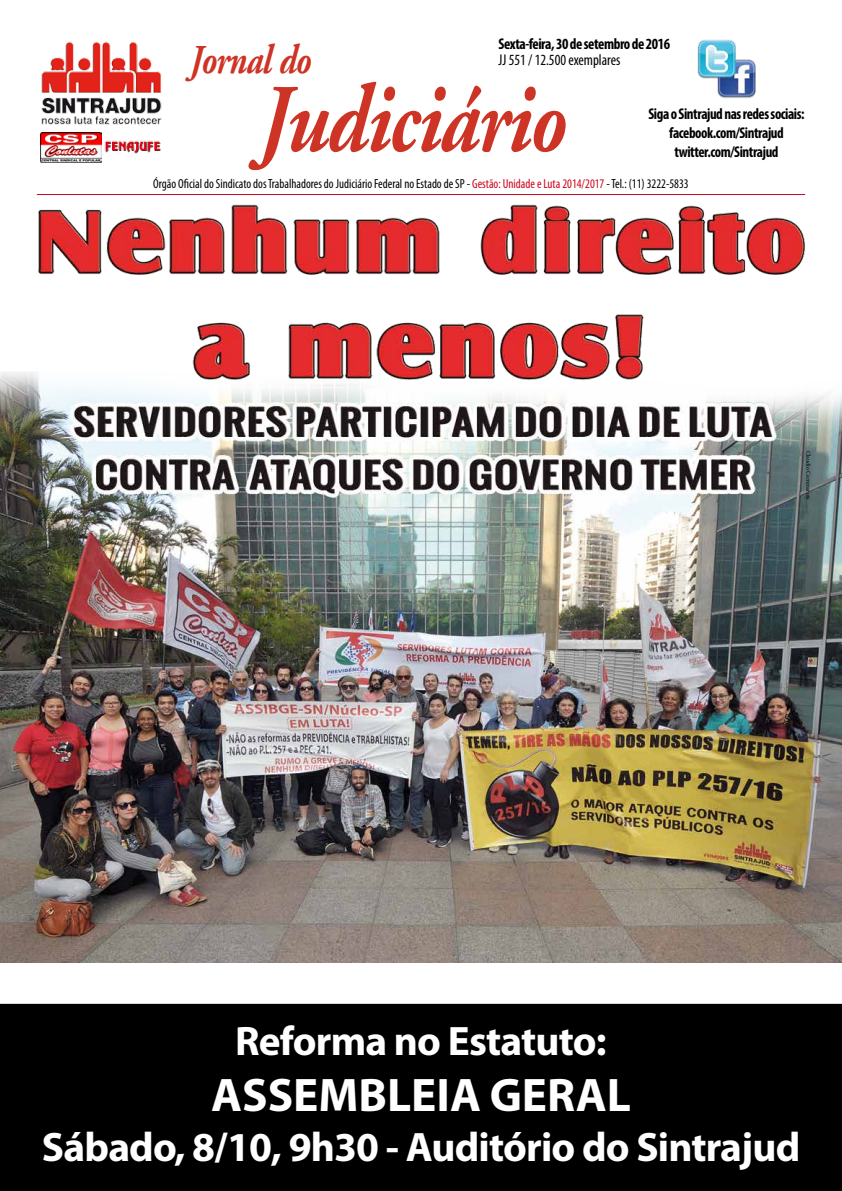
<style>
.page{position:relative;width:842px;height:1191px;background:#fff}
.page>*{position:absolute;margin:0;border:0;box-sizing:border-box;transform-origin:0 0}
.t1{font:italic 700 96.4px "Adobe Garamond";letter-spacing:-.02em;color:#ce3425;scale:.81 1}
.t2{font:700 47.3px "Myriad Pro";color:#fff}
.t3{font:700 41.3px "Myriad Pro";letter-spacing:-.02em;color:#fff}
.t4{font:italic 700 41.1px "Adobe Garamond";letter-spacing:-.02em;color:#ce3425;scale:.81 1}
.t5{font:700 condensed 15.6px/18.7px "Myriad Pro";letter-spacing:-.03em;color:#000;text-align:center;scale:.95 1}
.t6{font:700 condensed 15.6px "Myriad Pro";letter-spacing:-.03em;color:#000;scale:.96 1}
.t7{font:condensed 15.6px "Myriad Pro";color:#000;scale:.95 1}
.t8{font:condensed 13.2px "Myriad Pro";color:#000;scale:.95 1}
.t9{font:6px "Minion Pro";color:#000}
.s1{color:#cd071e}
</style>
<div class="page">
<img style="left:697px;top:39px;width:59px;height:59px">
<img style="left:40px;top:133px;width:61px;height:29px">
<img style="left:41px;top:41px;width:121px;height:84px">
<img style="left:104px;top:141px;width:57px;height:13px">
<div style="left:0;top:1003px;width:842px;height:188px;background:#000"></div>
<img style="left:0;top:194px;width:842px;height:768px">
<p class="t6" style="left:498px;top:34px;width:180px">Sexta-feira, 30 de setembro de 2016</p>
<p class="t7" style="left:498px;top:50px;width:130px">JJ 551 / 12.500 exemplares</p>
<h3 class="t4" style="left:190px;top:37px;width:152px">Jornal do</h3>
<h1 class="t1" style="left:259px;top:67px;width:381px">Judiciário</h1>
<p class="t8" style="left:153px;top:175px;width:565px">Órgão Oficial do Sindicato dos Trabalhadores do Judiciário Federal no Estado de SP - <span class="s1">Gestão: Unidade e Luta 2014/2017</span> - Tel.: (11) 3222-5833</p>
<p class="t5" style="left:648px;top:104px;width:166px">Siga o Sintrajud nas redes sociais: facebook.com/Sintrajud twitter.com/Sintrajud</p>
<p class="t9" style="left:812px;top:451px;width:51px;rotate:90deg">Claudio Cammarota</p>
<h3 class="t3" style="left:235px;top:1013px;width:373px">Reforma no Estatuto:</h3>
<h2 class="t2" style="left:211px;top:1064px;width:421px">ASSEMBLEIA GERAL</h2>
<h3 class="t3" style="left:42px;top:1120px;width:760px">Sábado, 8/10, 9h30 - Auditório do Sintrajud</h3>
</div>
